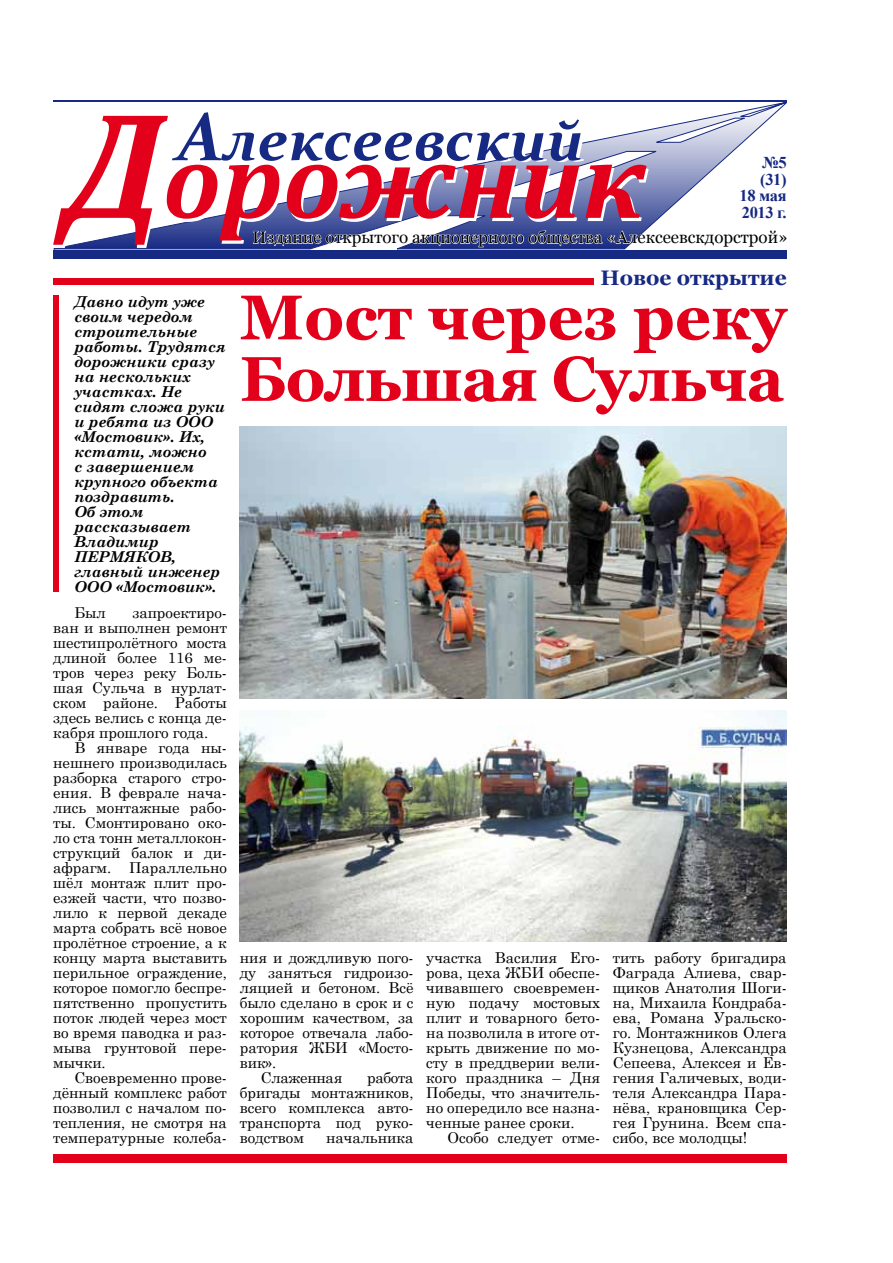
<style>
.page{position:relative;width:893px;height:1263px;background:#fff}
.page>*{position:absolute;margin:0;border:0;box-sizing:border-box;transform-origin:0 0}
.t1{font:700 63px/61.5px "Georgia";letter-spacing:-.02em;color:#e2001a}
.t2{font:700 21px "Georgia";color:#162983}
.t3{font:16.95px "Georgia";color:#000}
.t4{font:700 16.5px/16.5px "Times New Roman";letter-spacing:-.02em;color:#162983;text-align:right}
.t5{font:15px/15px "Century Schoolbook";color:#000;text-align:justify}
.t6{font:italic 700 15px/15px "Century Schoolbook";color:#000}
.t7{font:15px "Century Schoolbook";letter-spacing:-.02em;color:#000}
</style>
<div class="page">
<hr style="left:53px;top:100px;width:734px;height:1px;background:#162983">
<div style="left:53px;top:1154px;width:734px;height:9px;background:#e2001a"></div>
<div style="left:53px;top:278px;width:541px;height:7px;background:#e2001a"></div>
<div style="left:53px;top:296px;width:5px;height:296px;background:#e2001a"></div>
<svg style="left:54px;top:102px;width:733px;height:147px"></svg>
<svg style="left:53px;top:116px;width:593px;height:129px"></svg>
<svg style="left:172px;top:112px;width:412px;height:50px"></svg>
<svg style="left:253px;top:229px;width:534px;height:19px"></svg>
<div style="left:53px;top:250px;width:734px;height:9px;background:#162983"></div>
<img style="left:240px;top:427px;width:547px;height:272px">
<img style="left:240px;top:711px;width:547px;height:231px">
<p class="t6" style="left:74px;top:293px;width:153px">Давно идут уже своим чередом строительные работы. Трудятся дорожники сразу на нескольких участках. Не сидят сложа руки и ребята из ООО «Мостовик». Их, кстати, можно<br>с завершением крупного объекта поздравить.<br>Об этом рассказывает<br>Владимир<br>ПЕРМЯКОВ, главный инженер<br>ООО «Мостовик».</p>
<p class="t5" style="left:74px;top:604px;width:33px">Был</p>
<p class="t5" style="left:53px;top:604px;width:175px;text-indent:79px">запроектиро&shy;ван и выполнен ремонт шестипролётного моста длиной более 116 ме&shy;тров через реку Боль&shy;шая Сульча в нурлат&shy;ском районе. Работы здесь велись с конца де&shy;кабря прошлого года.</p>
<p class="t5" style="left:53px;top:739px;width:175px;text-indent:21px">В январе года ны&shy;нешнего производилась разборка старого стро&shy;ения. В феврале нача&shy;лись монтажные рабо&shy;ты. Смонтировано око&shy;ло ста тонн металлокон&shy;струкций балок и ди&shy;афрагм. Параллельно шёл монтаж плит про&shy;езжей части, что позво&shy;лило к первой декаде марта собрать всё новое пролётное строение, а к концу марта выставить перильное ограждение, которое помогло беспре&shy;пятственно пропустить поток людей через мост во время паводка и раз&shy;мыва грунтовой пере&shy;мычки.</p>
<p class="t5" style="left:53px;top:1069px;width:175px;text-indent:21px">Своевременно прове&shy;дённый комплекс работ позволил с началом по&shy;тепления, не смотря на температурные колеба-</p>
<p class="t4" style="left:739px;top:154px;width:49px">№5 (31)<br>18 мая<br>2013 г.</p>
<p class="t3" style="left:253px;top:228px;width:537px">Издание открытого акционерного общества «Алексеевскдорстрой»</p>
<h2 class="t2" style="left:601px;top:266px;width:188px">Новое открытие</h2>
<h1 class="t1" style="left:240px;top:287px;width:548px">Мост через реку<br>Большая Сульча</h1>
<p class="t5" style="left:240px;top:949px;width:175px">ния и дождливую пого-</p>
<p class="t5" style="left:240px;top:964px;width:175px">ду заняться гидроизо-</p>
<p class="t5" style="left:240px;top:979px;width:175px">ляцией и бетоном. Всё</p>
<p class="t5" style="left:240px;top:994px;width:175px">было сделано в срок и с</p>
<p class="t5" style="left:240px;top:1009px;width:175px">хорошим качеством, за</p>
<p class="t5" style="left:240px;top:1024px;width:175px">которое отвечала лабо-</p>
<p class="t5" style="left:240px;top:1039px;width:175px">ратория ЖБИ «Мосто-</p>
<p class="t5" style="left:240px;top:1054px;width:38px">вик».</p>
<p class="t7" style="left:261px;top:1065px;width:83px">Слаженная</p>
<p class="t5" style="left:240px;top:1069px;width:175px;text-indent:127px">работа бригады монтажников, всего комплекса авто&shy;транспорта под руко&shy;водством</p>
<p class="t5" style="left:326px;top:1129px;width:89px">начальника</p>
<p class="t5" style="left:426px;top:949px;width:175px">участка Василия Его&shy;рова, цеха ЖБИ обеспе&shy;чивавшего своевремен&shy;ную подачу мостовых плит и товарного бето&shy;на позволила в итоге от&shy;крыть движение по мо&shy;сту в преддверии вели&shy;кого праздника – Дня Победы, что значитель&shy;но опередило все назна&shy;ченные ранее сроки.</p>
<p class="t5" style="left:448px;top:1129px;width:154px">Особо следует отме-</p>
<p class="t5" style="left:613px;top:949px;width:175px">тить работу бригадира Фаграда Алиева, свар&shy;щиков Анатолия Шоги&shy;на, Михаила Кондраба&shy;ева, Романа Уральско&shy;го. Монтажников Олега Кузнецова, Александра Сепеева, Алексея и Ев&shy;гения Галичевых, води&shy;теля Александра Пара&shy;нёва, крановщика Сер&shy;гея Грунина. Всем спа&shy;сибо, все молодцы!</p>
</div>
